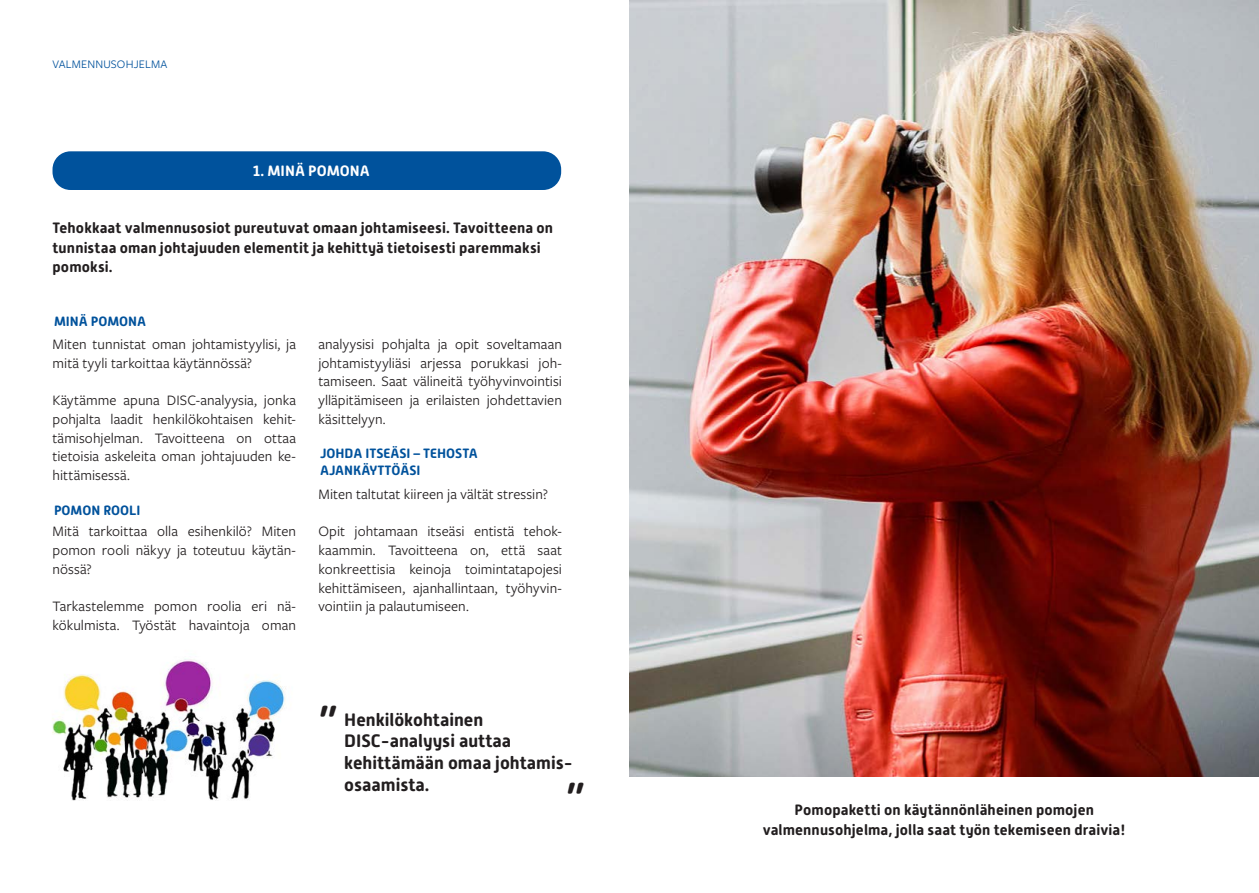
<style>
.page{position:relative;width:1259px;height:893px;background:#fff}
.page>*{position:absolute;margin:0;border:0;box-sizing:border-box;transform-origin:0 0}
.t1{font:700 43.5px "Alwyn New Rounded";color:#221e1f}
.Paksu_lainaus{font:700 18px/21.6px "Alwyn New Rounded";color:#221e1f}
.Sisäsivut_-_LEIPIS_-_vasen_tasaus_-_9_2_{font:15px/18.8px "Freight Sans Pro";letter-spacing:.005em;color:#221e1f;text-align:justify}
.Ingressi_sin__palkkien_alle{font:700 15px/19.5px "Alwyn New Rounded";letter-spacing:.01em;color:#221e1f}
.Sisäsivut_-_sinisen_laatikon_otsikko_H2{font:700 15px "Alwyn New Rounded";color:#fff}
.Sisäsivut_-_Pieni_väliotsikko_SIN_H3{font:700 13.5px/16.5px "Alwyn New Rounded";color:#00529c}
.t2{font:12px "Freight Sans Pro";letter-spacing:.015em;color:#00529c}
</style>
<div class="page">
<div style="left:52px;top:151px;width:509px;height:39px;background:#00529c;border-radius:18px"></div>
<img style="left:52px;top:659px;width:234px;height:142px">
<img style="left:629px;top:0;width:630px;height:777px">
<p class="t2" style="left:52px;top:56px;width:116px">VALMENNUSOHJELMA</p>
<h2 class="Sisäsivut_-_sinisen_laatikon_otsikko_H2" style="left:253px;top:162px;width:119px">1. MINÄ POMONA</h2>
<p class="Ingressi_sin__palkkien_alle" style="left:52px;top:218px;width:502px">Tehokkaat valmennusosiot pureutuvat omaan johtamiseesi. Tavoitteena on tunnistaa oman johtajuuden elementit ja kehittyä tietoisesti paremmaksi pomoksi.</p>
<h3 class="Sisäsivut_-_Pieni_väliotsikko_SIN_H3" style="left:54px;top:313px;width:94px">MINÄ POMONA</h3>
<p class="Sisäsivut_-_LEIPIS_-_vasen_tasaus_-_9_2_" style="left:52px;top:334px;width:245px">Miten tunnistat oman johtamistyylisi, ja mitä tyyli tarkoittaa käytännössä?</p>
<p class="Sisäsivut_-_LEIPIS_-_vasen_tasaus_-_9_2_" style="left:52px;top:390px;width:245px">Käytämme apuna DISC-analyysia, jonka pohjalta laadit henkilökohtaisen kehit&shy;tämisohjelman. Tavoitteena on ottaa tietoisia askeleita oman johtajuuden ke&shy;hittämisessä.</p>
<h3 class="Sisäsivut_-_Pieni_väliotsikko_SIN_H3" style="left:54px;top:502px;width:88px">POMON ROOLI</h3>
<p class="Sisäsivut_-_LEIPIS_-_vasen_tasaus_-_9_2_" style="left:52px;top:521px;width:245px">Mitä tarkoittaa olla esihenkilö? Miten pomon rooli näkyy ja toteutuu käytän&shy;nössä?</p>
<p class="Sisäsivut_-_LEIPIS_-_vasen_tasaus_-_9_2_" style="left:52px;top:596px;width:245px">Tarkastelemme pomon roolia eri nä&shy;kökulmista. Työstät havaintoja oman</p>
<p class="Sisäsivut_-_LEIPIS_-_vasen_tasaus_-_9_2_" style="left:318px;top:334px;width:245px">analyysisi pohjalta ja opit soveltamaan johtamistyyliäsi arjessa porukkasi joh&shy;tamiseen. Saat välineitä työhyvinvointisi ylläpitämiseen ja erilaisten johdettavien käsittelyyn.</p>
<h3 class="Sisäsivut_-_Pieni_väliotsikko_SIN_H3" style="left:320px;top:445px;width:159px">JOHDA ITSEÄSI – TEHOSTA<br>AJANKÄYTTÖÄSI</h3>
<p class="Sisäsivut_-_LEIPIS_-_vasen_tasaus_-_9_2_" style="left:318px;top:484px;width:231px">Miten taltutat kiireen ja vältät stressin?</p>
<p class="Sisäsivut_-_LEIPIS_-_vasen_tasaus_-_9_2_" style="left:318px;top:521px;width:245px">Opit johtamaan itseäsi entistä tehok&shy;kaammin. Tavoitteena on, että saat konkreettisia keinoja toimintatapojesi kehittämiseen, ajanhallintaan, työhyvin&shy;vointiin ja palautumiseen.</p>
<h1 class="t1" style="left:318px;top:696px;width:22px">”</h1>
<p class="Paksu_lainaus" style="left:344px;top:709px;width:230px">Henkilökohtainen<br>DISC-analyysi auttaa kehittämään omaa johtamis&shy;osaamista.</p>
<h1 class="t1" style="left:566px;top:773px;width:22px">”</h1>
<p class="Ingressi_sin__palkkien_alle" style="left:762px;top:800px;width:364px;text-align:center">Pomopaketti on käytännönläheinen pomojen valmennusohjelma, jolla saat työn tekemiseen draivia!</p>
</div>
